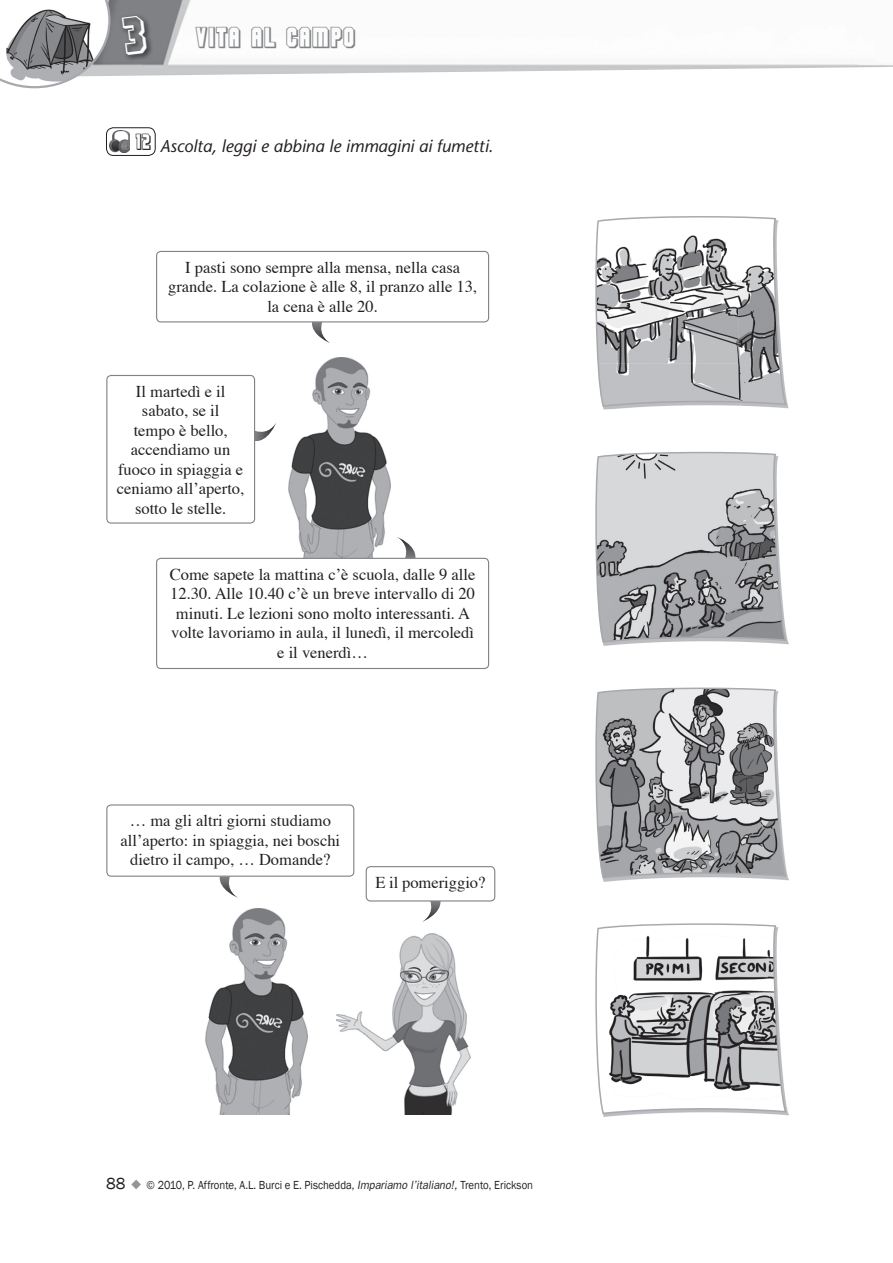
<style>
.page{position:relative;width:893px;height:1263px;background:#fff}
.page>*{position:absolute;margin:0;border:0;box-sizing:border-box;transform-origin:0 0}
.t1{font:19.5px "Flashbackversion 3";color:#808285}
.t2{font:italic 17.25px "Stone Sans";color:#231f20}
.t3{font:16.5px/19.5px "Times";color:#231f20;text-align:center}
.t4{font:16.5px "Franklin Gothic";color:#231f20}
.t5{font:12px "Franklin Gothic";color:#231f20;scale:.9 1}
.s1{font-style:italic}
</style>
<div class="page">
<img style="left:111px;top:0;width:782px;height:76px">
<img style="left:119px;top:13px;width:34px;height:48px">
<svg style="left:131px;top:1180px;width:10px;height:9px"></svg>
<img style="left:206px;top:908px;width:101px;height:206px">
<img style="left:289px;top:357px;width:101px;height:201px">
<img style="left:337px;top:934px;width:134px;height:180px">
<img style="left:110px;top:131px;width:20px;height:22px">
<div style="left:106px;top:128px;width:49px;height:28px;border:1px solid #231f20;border-radius:7px"></div>
<svg style="left:311px;top:322px;width:19px;height:21px"></svg>
<svg style="left:219px;top:877px;width:19px;height:21px"></svg>
<svg style="left:422px;top:901px;width:20px;height:21px"></svg>
<svg style="left:397px;top:537px;width:20px;height:21px"></svg>
<div style="left:156px;top:251px;width:333px;height:71px;border:1px solid #808285;border-radius:4px"></div>
<div style="left:106px;top:804px;width:248px;height:73px;border:1px solid #808285;border-radius:4px"></div>
<div style="left:366px;top:866px;width:129px;height:35px;border:1px solid #808285;border-radius:4px"></div>
<div style="left:156px;top:558px;width:333px;height:111px;border:1px solid #808285;border-radius:4px"></div>
<div style="left:106px;top:375px;width:149px;height:149px;border:1px solid #808285;border-radius:4px"></div>
<svg style="left:255px;top:423px;width:21px;height:19px"></svg>
<svg style="left:595px;top:216px;width:193px;height:192px"></svg>
<svg style="left:595px;top:923px;width:193px;height:192px"></svg>
<svg style="left:595px;top:687px;width:193px;height:192px"></svg>
<svg style="left:595px;top:451px;width:193px;height:192px"></svg>
<svg style="left:0;top:0;width:111px;height:88px"></svg>
<svg style="left:122px;top:15px;width:25px;height:40px"></svg>
<p class="t1" style="left:196px;top:27px;width:162px">VITA AL CAMPO</p>
<p class="t2" style="left:136px;top:136px;width:359px"><sup>12</sup> Ascolta, leggi e abbina le immagini ai fumetti.</p>
<p class="t3" style="left:168px;top:259px;width:310px">I pasti sono sempre alla mensa, nella casa grande. La colazione è alle 8, il pranzo alle 13, la cena è alle 20.</p>
<p class="t3" style="left:117px;top:383px;width:129px">Il martedì e il sabato, se il<br>tempo è bello, accendiamo un fuoco in spiaggia e ceniamo all’aperto, sotto le stelle.</p>
<p class="t3" style="left:170px;top:565px;width:307px">Come sapete la mattina c’è scuola, dalle 9 alle 12.30. Alle 10.40 c’è un breve intervallo di 20 minuti. Le lezioni sono molto interessanti. A volte lavoriamo in aula, il lunedì, il mercoledì e il venerdì…</p>
<p class="t3" style="left:121px;top:812px;width:221px">… ma gli altri giorni studiamo all’aperto: in spiaggia, nei boschi dietro il campo, … Domande?</p>
<p class="t3" style="left:375px;top:874px;width:112px">E il pomeriggio?</p>
<p class="t4" style="left:106px;top:1173px;width:21px">88</p>
<p class="t5" style="left:147px;top:1178px;width:431px">© 2010, P. Affronte, A.L. Burci e E. Pischedda, <span class="s1">Impariamo l’italiano!,</span> Trento, Erickson</p>
</div>
